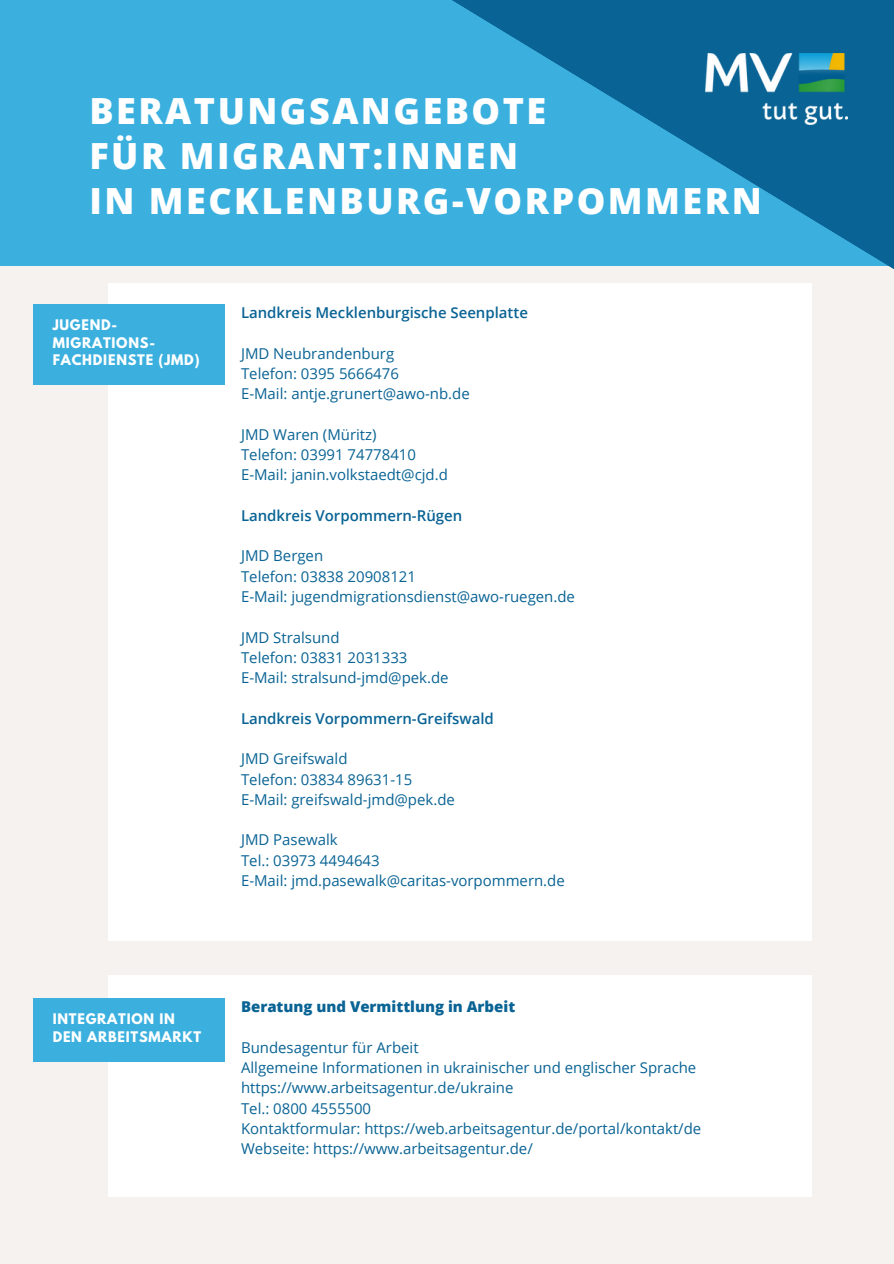
<style>
.page{position:relative;width:894px;height:1264px;background:#fff}
.page>*{position:absolute;margin:0;border:0;box-sizing:border-box;transform-origin:0 0}
.t1{font:800 36px "Open Sans";letter-spacing:.07em;color:#fff}
.t2{font:15px "Open Sans";color:#096394}
.t3{font:600 15px "Open Sans";color:#096394}
.t4{font:800 15px "Open Sans";color:#096394}
.t5{font:700 12.9px/17.2px "League Spartan";letter-spacing:.06em;color:#fff}
</style>
<div class="page">
<div style="left:0;top:0;width:893px;height:1263px;background:#f6f2ef"></div>
<div style="left:0;top:0;width:893px;height:266px;background:#3bb0df"></div>
<svg style="left:452px;top:0;width:441px;height:299px"></svg>
<img style="left:705px;top:54px;width:142px;height:71px">
<div style="left:109px;top:283px;width:702px;height:657px;background:#fff"></div>
<div style="left:33px;top:304px;width:191px;height:80px;background:#3bb0df"></div>
<div style="left:109px;top:975px;width:702px;height:222px;background:#fff"></div>
<div style="left:33px;top:998px;width:191px;height:63px;background:#3bb0df"></div>
<p class="t1" style="left:89px;top:86px;width:458px">BERATUNGSANGEBOTE</p>
<p class="t1" style="left:89px;top:131px;width:430px">FÜR MIGRANT:INNEN</p>
<p class="t1" style="left:89px;top:176px;width:673px">IN MECKLENBURG-VORPOMMERN</p>
<p class="t5" style="left:53px;top:318px;width:149px">JUGEND-<br>MIGRATIONS-<br>FACHDIENSTE (JMD)</p>
<p class="t3" style="left:241px;top:302px;width:288px">Landkreis Mecklenburgische Seenplatte</p>
<p class="t2" style="left:241px;top:343px;width:155px">JMD Neubrandenburg</p>
<p class="t2" style="left:241px;top:363px;width:159px">Telefon: 0395 5666476</p>
<p class="t2" style="left:241px;top:383px;width:230px">E-Mail: antje.grunert@awo-nb.de</p>
<p class="t2" style="left:241px;top:424px;width:137px">JMD Waren (Müritz)</p>
<p class="t2" style="left:241px;top:444px;width:176px">Telefon: 03991 74778410</p>
<p class="t2" style="left:241px;top:464px;width:208px">E-Mail: janin.volkstaedt@cjd.d</p>
<p class="t3" style="left:241px;top:505px;width:223px">Landkreis Vorpommern-Rügen</p>
<p class="t2" style="left:241px;top:545px;width:84px">JMD Bergen</p>
<p class="t2" style="left:241px;top:565px;width:176px">Telefon: 03838 20908121</p>
<p class="t2" style="left:241px;top:586px;width:335px">E-Mail: jugendmigrationsdienst@awo-ruegen.de</p>
<p class="t2" style="left:241px;top:626px;width:100px">JMD Stralsund</p>
<p class="t2" style="left:241px;top:647px;width:168px">Telefon: 03831 2031333</p>
<p class="t2" style="left:241px;top:667px;width:209px">E-Mail: stralsund-jmd@pek.de</p>
<p class="t3" style="left:241px;top:707px;width:254px">Landkreis Vorpommern-Greifswald</p>
<p class="t2" style="left:241px;top:748px;width:108px">JMD Greifswald</p>
<p class="t2" style="left:241px;top:768px;width:173px">Telefon: 03834 89631-15</p>
<p class="t2" style="left:241px;top:788px;width:215px">E-Mail: greifswald-jmd@pek.de</p>
<p class="t2" style="left:241px;top:829px;width:98px">JMD Pasewalk</p>
<p class="t2" style="left:241px;top:849px;width:140px">Tel.: 03973 4494643</p>
<p class="t2" style="left:241px;top:869px;width:325px">E-Mail: jmd.pasewalk@caritas-vorpommern.de</p>
<p class="t5" style="left:53px;top:1012px;width:150px">INTEGRATION IN<br>DEN ARBEITSMARKT</p>
<p class="t4" style="left:241px;top:996px;width:275px">Beratung und Vermittlung in Arbeit</p>
<p class="t2" style="left:241px;top:1036px;width:179px">Bundesagentur für Arbeit</p>
<p class="t2" style="left:241px;top:1057px;width:456px">Allgemeine Informationen in ukrainischer und englischer Sprache</p>
<p class="t2" style="left:241px;top:1077px;width:274px">https://www.arbeitsagentur.de/ukraine</p>
<p class="t2" style="left:241px;top:1097px;width:132px">Tel.: 0800 4555500</p>
<p class="t2" style="left:241px;top:1117px;width:461px">Kontaktformular: https://web.arbeitsagentur.de/portal/kontakt/de</p>
<p class="t2" style="left:241px;top:1138px;width:293px">Webseite: https://www.arbeitsagentur.de/</p>
</div>
